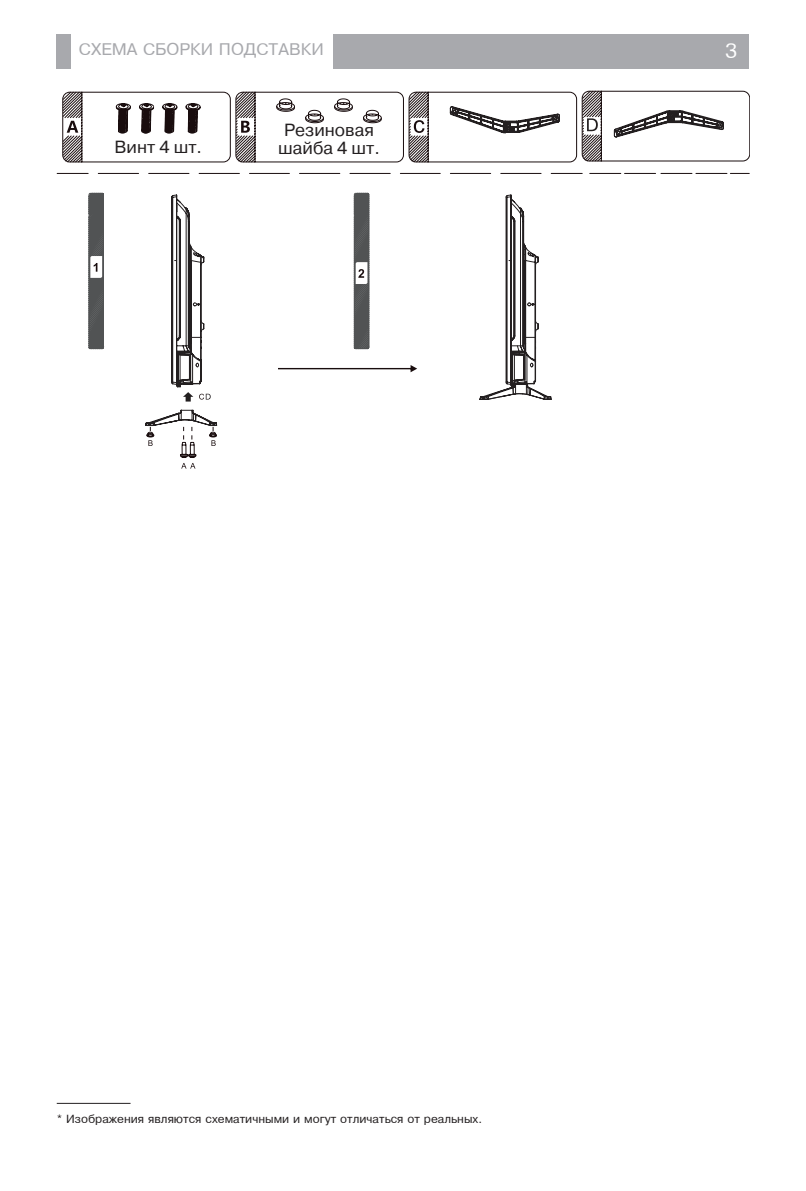
<style>
.page{position:relative;width:806px;height:1191px;background:#fff}
.page>*{position:absolute;margin:0;border:0;box-sizing:border-box;transform-origin:0 0}
.t1{font:20px "Pragmatica";color:#fff}
.t2{font:17.6px/17.6px "Pragmatica C";color:#231f20;text-align:center}
.t3{font:16px "Pragmatica";color:#a8a9ad}
.text_table{font:11.2px "Pragmatica";color:#231f20}
</style>
<div class="page">
<div style="left:57px;top:34px;width:14px;height:34px;background:#a8a9ad"></div>
<div style="left:333px;top:34px;width:415px;height:34px;background:#a8a9ad"></div>
<hr style="left:57px;top:1103px;width:73px;height:1px;background:#231f20">
<div style="left:62px;top:92px;width:169px;height:70px;border:1px solid #190d0e;border-radius:7px"></div>
<svg style="left:62px;top:91px;width:21px;height:72px"></svg>
<div style="left:235px;top:92px;width:168px;height:70px;border:1px solid #190d0e;border-radius:7px"></div>
<svg style="left:235px;top:91px;width:21px;height:72px"></svg>
<svg style="left:116px;top:103px;width:84px;height:30px"></svg>
<svg style="left:88px;top:192px;width:17px;height:158px;background:#6e7071"></svg>
<hr style="left:57px;top:173px;width:31px;height:1px;background:#190d0e">
<hr style="left:98px;top:173px;width:40px;height:1px;background:#190d0e">
<hr style="left:149px;top:173px;width:40px;height:1px;background:#190d0e">
<hr style="left:199px;top:173px;width:40px;height:1px;background:#190d0e">
<hr style="left:249px;top:173px;width:40px;height:1px;background:#190d0e">
<hr style="left:299px;top:173px;width:40px;height:1px;background:#190d0e">
<hr style="left:350px;top:173px;width:40px;height:1px;background:#190d0e">
<hr style="left:400px;top:173px;width:40px;height:1px;background:#190d0e">
<hr style="left:450px;top:173px;width:40px;height:1px;background:#190d0e">
<svg style="left:730px;top:173px;width:18px;height:1px"></svg>
<hr style="left:695px;top:173px;width:31px;height:1px;background:#190d0e">
<svg style="left:450px;top:106px;width:29px;height:19px"></svg>
<div style="left:408px;top:92px;width:168px;height:70px;border:1px solid #190d0e;border-radius:7px"></div>
<svg style="left:408px;top:91px;width:21px;height:72px"></svg>
<div style="left:581px;top:91px;width:167px;height:70px;border:1px solid #190d0e;border-radius:7px"></div>
<svg style="left:665px;top:110px;width:58px;height:20px"></svg>
<svg style="left:479px;top:111px;width:243px;height:288px"></svg>
<svg style="left:482px;top:195px;width:69px;height:205px"></svg>
<svg style="left:278px;top:195px;width:260px;height:192px"></svg>
<svg style="left:581px;top:91px;width:21px;height:71px"></svg>
<svg style="left:276px;top:98px;width:105px;height:25px"></svg>
<svg style="left:181px;top:463px;width:14px;height:5px"></svg>
<svg style="left:172px;top:195px;width:38px;height:206px"></svg>
<svg style="left:145px;top:410px;width:72px;height:47px"></svg>
<h3 class="t3" style="left:79px;top:40px;width:246px">СХЕМА СБОРКИ ПОДСТАВКИ</h3>
<h1 class="t1" style="left:724px;top:40px;width:14px">3</h1>
<p class="t2" style="left:114px;top:139px;width:89px">Винт 4 шт.</p>
<p class="t2" style="left:278px;top:122px;width:103px">Резиновая шайба 4 шт.</p>
<p class="text_table" style="left:57px;top:1113px;width:426px">* Изображения являются схематичными и могут отличаться от реальных.</p>
</div>
